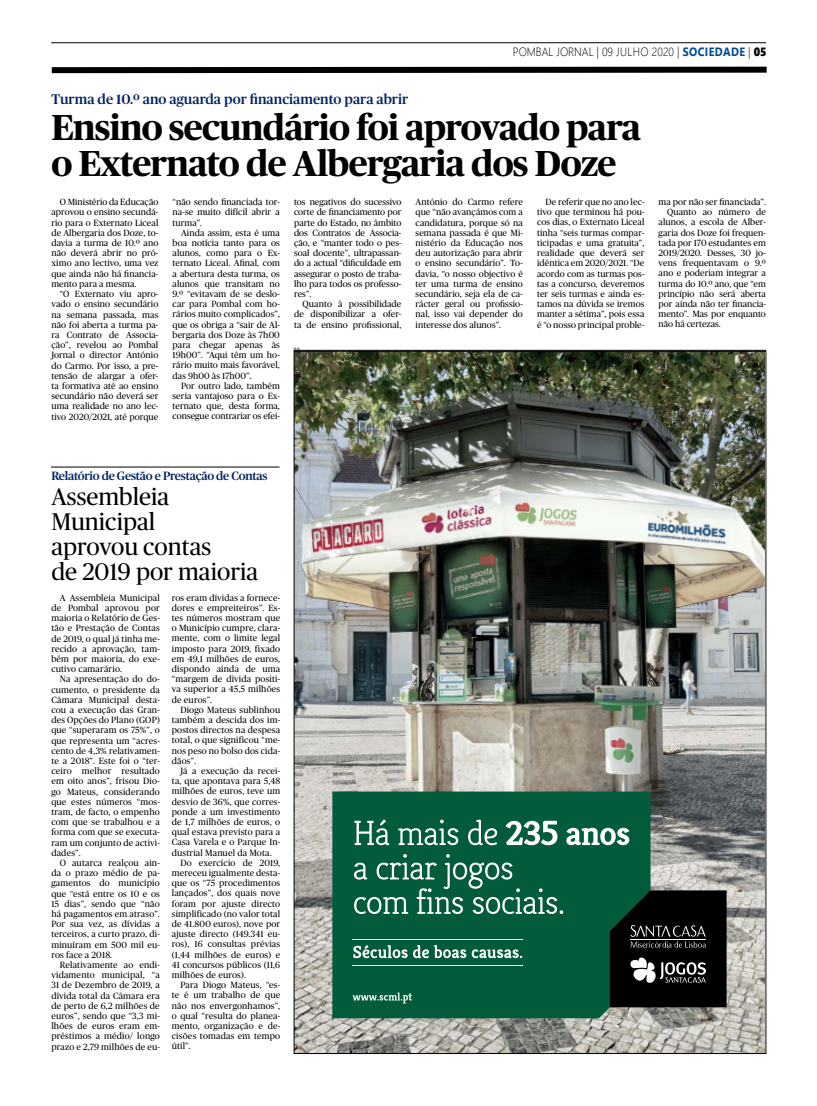
<style>
.page{position:relative;width:817px;height:1106px;background:#fff}
.page>*{position:absolute;margin:0;border:0;box-sizing:border-box;transform-origin:0 0}
.t1{font:700 36px/36px "Publico";letter-spacing:-.02em;color:#000}
.t2{font:24px/25px "Publico";color:#000}
.t3{font:500 14px "Publico";color:#002561}
.t4{font:300 12px "Segoe UI";color:#000;scale:.9 1}
.t5{font:500 12px "Publico";letter-spacing:-.02em;color:#002561}
.t6{font:9px/10.2px "Publico";letter-spacing:.015em;color:#000;text-align:justify}
.t7{font:3.3px "Publico";color:#000}
.s1{font-weight:700;color:#004a98}
.s2{font-family:"Segoe UI Black";font-weight:400}
</style>
<div class="page">
<hr style="left:51px;top:42px;width:714px;height:1px;background:#000">
<svg style="left:51px;top:66px;width:716px;height:8px"></svg>
<img style="left:296px;top:353px;width:467px;height:698px">
<div style="left:332px;top:791px;width:318px;height:227px;background:#025b3b"></div>
<svg style="left:352px;top:992px;width:60px;height:11px"></svg>
<svg style="left:354px;top:819px;width:35px;height:26px"></svg>
<svg style="left:398px;top:819px;width:60px;height:26px"></svg>
<svg style="left:468px;top:819px;width:29px;height:26px"></svg>
<svg style="left:505px;top:820px;width:52px;height:25px"></svg>
<svg style="left:566px;top:827px;width:63px;height:18px"></svg>
<svg style="left:354px;top:854px;width:209px;height:60px;background:#2e775d"></svg>
<svg style="left:353px;top:945px;width:54px;height:13px"></svg>
<svg style="left:413px;top:945px;width:109px;height:13px"></svg>
<hr style="left:352px;top:965px;width:171px;height:1px;background:#fff">
<hr style="left:352px;top:939px;width:171px;height:1px;background:#fff">
<svg style="left:609px;top:890px;width:117px;height:117px;background:#131a18"></svg>
<hr style="left:293px;top:350px;width:472px;height:1px;background:#000">
<hr style="left:51px;top:467px;width:228px;height:1px;background:#000">
<h3 class="t4" style="left:512px;top:42px;width:283px">POMBAL JORNAL | 09 JUlHO 2020 | <span class="s1">SOCIEDADE</span> | <span class="s2">05</span></h3>
<h3 class="t3" style="left:51px;top:91px;width:358px">Turma de 10.º ano aguarda por financiamento para abrir</h3>
<h1 class="t1" style="left:51px;top:109px;width:591px">Ensino secundário foi aprovado para o Externato de Albergaria dos Doze</h1>
<p class="t6" style="left:51px;top:197px;width:108px;text-indent:9px">O Ministério da Educação aprovou o ensino secundá&shy;rio para o Externato Liceal de Albergaria dos Doze, to&shy;davia a turma de 10.º ano não deverá abrir no pró&shy;ximo ano lectivo, uma vez que ainda não há financia&shy;mento para a mesma.</p>
<p class="t6" style="left:51px;top:289px;width:108px;text-indent:9px">“O Externato viu apro&shy;vado o ensino secundário na semana passada, mas não foi aberta a turma pa&shy;ra Contrato de Associa&shy;ção”, revelou ao Pombal Jornal o director António do Carmo. Por isso, a pre&shy;tensão de alargar a ofer&shy;ta formativa até ao ensino secundário não deverá ser uma realidade no ano lec&shy;tivo 2020/2021, até porque</p>
<p class="t6" style="left:415px;top:197px;width:109px">António do Carmo refere que “não avançámos com a candidatura, porque só na semana passada é que Mi&shy;nistério da Educação nos deu autorização para abrir o ensino secundário”. To&shy;davia, “o nosso objectivo é ter uma turma de ensino secundário, seja ela de ca&shy;rácter geral ou profissio&shy;nal, isso vai depender do interesse dos alunos”.</p>
<p class="t6" style="left:537px;top:197px;width:109px;text-indent:9px">De referir que no ano lec&shy;tivo que terminou há pou&shy;cos dias, o Externato Liceal tinha “seis turmas compar&shy;ticipadas e uma gratuita”, realidade que deverá ser idêntica em 2020/2021. “De acordo com as turmas pos&shy;tas a concurso, deveremos ter seis turmas e ainda es&shy;tamos na dúvida se iremos manter a sétima”, pois essa é “o nosso principal proble-</p>
<p class="t6" style="left:658px;top:197px;width:109px">ma por não ser financiada”.</p>
<p class="t6" style="left:294px;top:197px;width:109px">tos negativos do sucessivo corte de financiamento por parte do Estado, no âmbito dos Contratos de Associa&shy;ção, e “manter todo o pes&shy;soal docente”, ultrapassan&shy;do a actual “dificuldade em assegurar o posto de traba&shy;lho para todos os professo&shy;res”.</p>
<p class="t6" style="left:294px;top:299px;width:109px;text-indent:9px">Quanto à possibilidade de disponibilizar a ofer&shy;ta de ensino profissional,</p>
<p class="t6" style="left:172px;top:197px;width:109px">“não sendo financiada tor&shy;na-se muito difícil abrir a turma”.</p>
<p class="t6" style="left:172px;top:227px;width:109px;text-indent:9px">Ainda assim, esta é uma boa notícia tanto para os alunos, como para o Ex&shy;ternato Liceal. Afinal, com a abertura desta turma, os alunos que transitam no 9.º “evitavam de se deslo&shy;car para Pombal com ho&shy;rários muito complicados”, que os obriga a “sair de Al&shy;bergaria dos Doze às 7h00 para chegar apenas às 19h00”. “Aqui têm um ho&shy;rário muito mais favorável, das 9h00 às 17h00”.</p>
<p class="t6" style="left:172px;top:380px;width:109px;text-indent:9px">Por outro lado, também seria vantajoso para o Ex&shy;ternato que, desta forma, consegue contrariar os efei-</p>
<p class="t6" style="left:667px;top:207px;width:100px">Quanto ao número de</p>
<p class="t6" style="left:658px;top:217px;width:109px">alunos, a escola de Alber-</p>
<p class="t6" style="left:658px;top:227px;width:109px">garia dos Doze foi frequen-</p>
<p class="t6" style="left:658px;top:238px;width:109px">tada por 170 estudantes em</p>
<p class="t6" style="left:658px;top:248px;width:109px">2019/2020. Desses, 30 jo-</p>
<p class="t6" style="left:658px;top:258px;width:109px">vens frequentavam o 9.º</p>
<p class="t6" style="left:658px;top:268px;width:109px">ano e poderiam integrar a</p>
<p class="t6" style="left:658px;top:278px;width:109px">turma do 10.º ano, que “em</p>
<p class="t6" style="left:658px;top:289px;width:109px">princípio não será aberta</p>
<p class="t6" style="left:658px;top:299px;width:109px">por ainda não ter financia-</p>
<p class="t6" style="left:658px;top:309px;width:109px">mento”. Mas por enquanto</p>
<p class="t6" style="left:658px;top:319px;width:64px">não há certezas.</p>
<p class="t7" style="left:293px;top:347px;width:8px">PUB</p>
<h3 class="t5" style="left:51px;top:468px;width:217px">Relatório de Gestão e Prestação de Contas</h3>
<h2 class="t2" style="left:51px;top:484px;width:208px">Assembleia<br>Municipal<br>aprovou contas<br>de 2019 por maioria</h2>
<p class="t6" style="left:51px;top:592px;width:110px;text-indent:9px">A Assembleia Municipal de Pombal aprovou por maioria o Relatório de Ges&shy;tão e Prestação de Contas de 2019, o qual já tinha me&shy;recido a aprovação, tam&shy;bém por maioria, do exe&shy;cutivo camarário.</p>
<p class="t6" style="left:51px;top:674px;width:110px;text-indent:9px">Na apresentação do do&shy;cumento, o presidente da Câmara Municipal desta&shy;cou a execução das Gran&shy;des Opções do Plano (GOP) que “superaram os 75%”, o que representa um “acres&shy;cento de 4,3% relativamen&shy;te a 2018”. Este foi o “ter&shy;ceiro melhor resultado em oito anos”, frisou Dio&shy;go Mateus, considerando que estes números “mos&shy;tram, de facto, o empenho com que se trabalhou e a forma com que se executa&shy;ram um conjunto de activi&shy;dades”.</p>
<p class="t6" style="left:51px;top:857px;width:110px;text-indent:9px">O autarca realçou ain&shy;da o prazo médio de pa&shy;gamentos do município que “está entre os 10 e os 15 dias”, sendo que “não há pagamentos em atraso”.<br>Por sua vez, as dívidas a terceiros, a curto prazo, di&shy;minuíram em 500 mil eu&shy;ros face a 2018.</p>
<p class="t6" style="left:51px;top:959px;width:110px;text-indent:9px">Relativamente ao endi&shy;vidamento municipal, “a 31 de Dezembro de 2019, a dívida total da Câmara era de perto de 6,2 milhões de euros”, sendo que “3,3 mi&shy;lhões de euros eram em&shy;préstimos a médio/ longo prazo e 2,79 milhões de eu-</p>
<p class="t6" style="left:172px;top:592px;width:110px">ros eram dívidas a fornece&shy;dores e empreiteiros”. Es&shy;tes números mostram que o Município cumpre, clara&shy;mente, com o limite legal imposto para 2019, fixado em 49,1 milhões de euros, dispondo ainda de uma “margem de dívida positi&shy;va superior a 45,5 milhões de euros”.</p>
<p class="t6" style="left:172px;top:704px;width:110px;text-indent:9px">Diogo Mateus sublinhou também a descida dos im&shy;postos directos na despesa total, o que significou “me&shy;nos peso no bolso dos cida&shy;dãos”.</p>
<p class="t6" style="left:180px;top:765px;width:101px">Já a execução da recei-</p>
<p class="t6" style="left:172px;top:776px;width:110px">ta, que apontava para 5,48</p>
<p class="t6" style="left:172px;top:786px;width:110px">milhões de euros, teve um</p>
<p class="t6" style="left:172px;top:796px;width:110px">desvio de 36%, que corres-</p>
<p class="t6" style="left:172px;top:806px;width:110px">ponde a um investimento</p>
<p class="t6" style="left:172px;top:816px;width:110px">de 1,7 milhões de euros, o</p>
<p class="t6" style="left:172px;top:827px;width:110px">qual estava previsto para a</p>
<p class="t6" style="left:172px;top:837px;width:110px">Casa Varela e o Parque In-</p>
<p class="t6" style="left:172px;top:847px;width:101px">dustrial Manuel da Mota.</p>
<p class="t6" style="left:180px;top:857px;width:101px">Do exercício de 2019,</p>
<p class="t6" style="left:172px;top:867px;width:110px">mereceu igualmente desta-</p>
<p class="t6" style="left:172px;top:878px;width:110px">que os “75 procedimentos</p>
<p class="t6" style="left:172px;top:888px;width:110px">lançados”, dos quais nove</p>
<p class="t6" style="left:172px;top:898px;width:110px">foram por ajuste directo</p>
<p class="t6" style="left:172px;top:908px;width:110px">simplificado (no valor total</p>
<p class="t6" style="left:172px;top:918px;width:110px">de 41.800 euros), nove por</p>
<p class="t6" style="left:172px;top:929px;width:110px">ajuste directo (149.341 eu-</p>
<p class="t6" style="left:172px;top:939px;width:110px">ros), 16 consultas prévias</p>
<p class="t6" style="left:172px;top:949px;width:110px">(1,44 milhões de euros) e</p>
<p class="t6" style="left:172px;top:959px;width:110px">41 concursos públicos (11,6</p>
<p class="t6" style="left:172px;top:969px;width:76px">milhões de euros).</p>
<p class="t6" style="left:180px;top:980px;width:101px">Para Diogo Mateus, “es-</p>
<p class="t6" style="left:172px;top:990px;width:110px">te é um trabalho de que</p>
<p class="t6" style="left:172px;top:1000px;width:110px">não nos envergonhamos”,</p>
<p class="t6" style="left:172px;top:1010px;width:110px">o qual “resulta do planea-</p>
<p class="t6" style="left:172px;top:1020px;width:110px">mento, organização e de-</p>
<p class="t6" style="left:172px;top:1031px;width:110px">cisões tomadas em tempo</p>
<p class="t6" style="left:172px;top:1041px;width:20px">útil”.</p>
</div>
